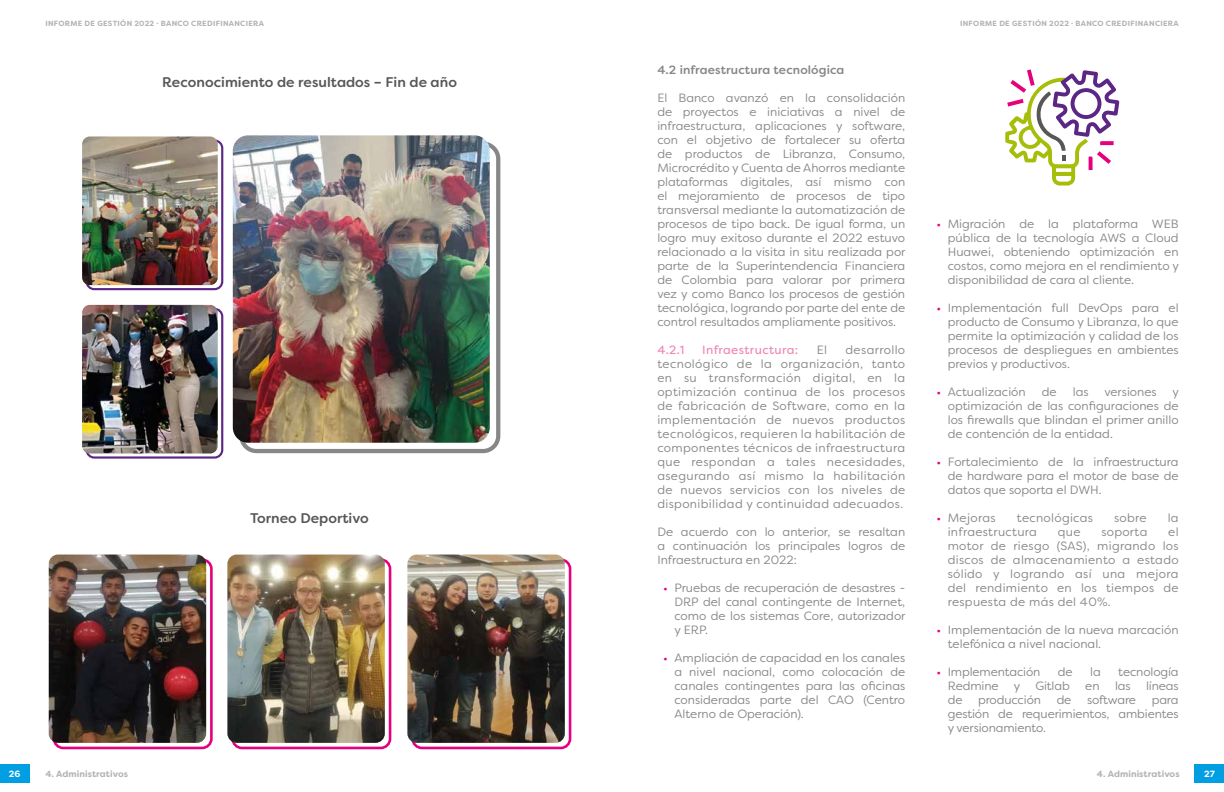
<style>
.page{position:relative;width:1224px;height:792px;background:#fff}
.page>*{position:absolute;margin:0;border:0;box-sizing:border-box;transform-origin:0 0}
.t1{font:500 14px "Filson Soft";color:#575756}
.t2{font:12px/14px "Filson Soft";color:#878787;text-align:justify}
.t3{font:12px "Filson Soft";letter-spacing:.025em;color:#878787}
.t4{font:500 12px "Filson Soft";letter-spacing:.01em;color:#878787}
.t5{font:12px "Filson Soft";letter-spacing:.03em;color:#f088b6}
.t6{font:12px "Filson Soft";letter-spacing:-.02em;color:#878787}
.t7{font:700 9px "Filson Soft";letter-spacing:.01em;color:#b3b2b2}
.t8{font:700 9px "Filson Soft";color:#fff}
.t9{font:700 7.5px "Filson Soft";letter-spacing:.04em;color:#b3b2b2}
.s1{color:#e6007d}
</style>
<div class="page">
<div style="left:1195px;top:764px;width:29px;height:19px;background:#009fe3"></div>
<div style="left:0;top:764px;width:29px;height:19px;background:#009fe3"></div>
<div style="left:239px;top:142px;width:261px;height:311px;border:4px solid #878787;border-radius:15px"></div>
<img style="left:233px;top:135px;width:257px;height:308px">
<div style="left:86px;top:139px;width:137px;height:151px;border:2px solid #5c2684;border-radius:8px"></div>
<img style="left:82px;top:137px;width:136px;height:148px">
<div style="left:86px;top:308px;width:137px;height:151px;border:2px solid #5c2684;border-radius:8px"></div>
<img style="left:82px;top:305px;width:136px;height:149px">
<div style="left:53px;top:558px;width:160px;height:191px;border:3px solid #e6007d;border-radius:9px"></div>
<img style="left:49px;top:555px;width:157px;height:188px">
<div style="left:231px;top:558px;width:160px;height:191px;border:3px solid #e6007d;border-radius:9px"></div>
<img style="left:227px;top:555px;width:158px;height:188px">
<div style="left:411px;top:558px;width:160px;height:191px;border:3px solid #e6007d;border-radius:9px"></div>
<img style="left:407px;top:555px;width:158px;height:188px">
<svg style="left:1005px;top:69px;width:114px;height:117px"></svg>
<p class="t9" style="left:45px;top:19px;width:220px">INFORME DE GESTIÓN 2022 · BANCO CREDIFINANCIERA</p>
<p class="t9" style="left:960px;top:19px;width:220px">INFORME DE GESTIÓN 2022 · BANCO CREDIFINANCIERA</p>
<p class="t1" style="left:162px;top:73px;width:296px">Reconocimiento de resultados – Fin de año</p>
<p class="t1" style="left:250px;top:509px;width:120px">Torneo Deportivo</p>
<p class="t4" style="left:657px;top:62px;width:188px">4.2 infraestructura tecnológica</p>
<p class="t2" style="left:657px;top:90px;width:250px">El Banco avanzó en la consolidación de proyectos e iniciativas a nivel de infraestructura, aplicaciones y software, con el objetivo de fortalecer su oferta de productos de Libranza, Consumo, Microcrédito y Cuenta de Ahorros mediante plataformas digitales, así mismo con el mejoramiento de procesos de tipo transversal mediante la automatización de procesos de tipo back. De igual forma, un logro muy exitoso durante el 2022 estuvo relacionado a la visita in situ realizada por parte de la Superintendencia Financiera de Colombia para valorar por primera vez y como Banco los procesos de gestión tecnológica, logrando por parte del ente de control resultados ampliamente positivos.</p>
<p class="t5" style="left:657px;top:342px;width:28px">4.2.1</p>
<p class="t5" style="left:702px;top:342px;width:98px">Infraestructura:</p>
<p class="t2" style="left:817px;top:342px;width:12px">El</p>
<p class="t2" style="left:657px;top:342px;width:249px;text-indent:188px">desarrollo tecnológico de la organización, tanto en su transformación digital, en la optimización continua de los procesos de fabricación de Software, como en la implementación de nuevos productos tecnológicos, requieren la habilitación de componentes técnicos de infraestructura que respondan a tales necesidades, asegurando así mismo la habilitación de nuevos servicios con los niveles de disponibilidad y continuidad adecuados.</p>
<p class="t2" style="left:657px;top:524px;width:249px">De acuerdo con lo anterior, se resaltan a continuación los principales logros de Infraestructura en 2022:</p>
<p class="t2" style="left:674px;top:580px;width:233px;text-indent:-11px"><span class="s1">•</span> Pruebas de recuperación de desastres - DRP del canal contingente de Internet, como de los sistemas Core, autorizador y ERP.</p>
<p class="t2" style="left:674px;top:650px;width:232px;text-indent:-11px"><span class="s1">•</span> Ampliación de capacidad en los canales a nivel nacional, como colocación de canales contingentes para las oficinas consideradas parte del CAO (Centro Alterno de Operación).</p>
<p class="t2" style="left:948px;top:216px;width:233px;text-indent:-11px"><span class="s1">•</span> Migración de la plataforma WEB pública de la tecnología AWS a Cloud Huawei, obteniendo optimización en costos, como mejora en el rendimiento y disponibilidad de cara al cliente.</p>
<p class="t2" style="left:948px;top:300px;width:232px;text-indent:-11px"><span class="s1">•</span> Implementación full DevOps para el producto de Consumo y Libranza, lo que permite la optimización y calidad de los procesos de despliegues en ambientes previos y productivos.</p>
<p class="t2" style="left:936px;top:384px;width:91px"><span class="s1">•</span> Actualización</p>
<p class="t2" style="left:1042px;top:384px;width:16px">de</p>
<p class="t2" style="left:1073px;top:384px;width:17px">las</p>
<p class="t2" style="left:1104px;top:384px;width:54px">versiones</p>
<p class="t2" style="left:948px;top:384px;width:233px;text-indent:225px">y optimización de las configuraciones de los firewalls que blindan el primer anillo de contención de la entidad.</p>
<p class="t2" style="left:948px;top:454px;width:232px;text-indent:-11px"><span class="s1">•</span> Fortalecimiento de la infraestructura de hardware para el motor de base de datos que soporta el DWH.</p>
<p class="t3" style="left:936px;top:510px;width:61px"><span class="s1">•</span> Mejoras</p>
<p class="t3" style="left:1017px;top:510px;width:78px">tecnológicas</p>
<p class="t2" style="left:1114px;top:510px;width:34px">sobre</p>
<p class="t2" style="left:1168px;top:510px;width:12px">la</p>
<p class="t3" style="left:948px;top:524px;width:91px">infraestructura</p>
<p class="t2" style="left:1058px;top:524px;width:24px">que</p>
<p class="t3" style="left:1101px;top:524px;width:48px">soporta</p>
<p class="t2" style="left:948px;top:524px;width:232px;text-indent:221px">el motor de riesgo (SAS), migrando los discos de almacenamiento a estado sólido y logrando así una mejora del rendimiento en los tiempos de respuesta de más del 40%.</p>
<p class="t2" style="left:948px;top:622px;width:232px;text-indent:-11px"><span class="s1">•</span> Implementación de la nueva marcación telefónica a nivel nacional.</p>
<p class="t2" style="left:936px;top:664px;width:106px"><span class="s1">•</span> Implementación</p>
<p class="t2" style="left:1058px;top:664px;width:16px">de</p>
<p class="t2" style="left:1090px;top:664px;width:12px">la</p>
<p class="t2" style="left:1118px;top:664px;width:62px">tecnología</p>
<p class="t2" style="left:948px;top:678px;width:52px">Redmine</p>
<p class="t2" style="left:1014px;top:678px;width:8px">y</p>
<p class="t2" style="left:1035px;top:678px;width:36px">Gitlab</p>
<p class="t2" style="left:1085px;top:678px;width:16px">en</p>
<p class="t2" style="left:1115px;top:678px;width:17px">las</p>
<p class="t2" style="left:1146px;top:678px;width:34px">líneas</p>
<p class="t2" style="left:948px;top:692px;width:16px">de</p>
<p class="t2" style="left:978px;top:692px;width:64px">producción</p>
<p class="t2" style="left:1057px;top:692px;width:16px">de</p>
<p class="t6" style="left:1087px;top:692px;width:51px">software</p>
<p class="t2" style="left:948px;top:692px;width:232px;text-indent:204px">para gestión de requerimientos, ambientes y versionamiento.</p>
<p class="t8" style="left:9px;top:768px;width:13px">26</p>
<p class="t7" style="left:45px;top:768px;width:84px">4. Administrativos</p>
<p class="t7" style="left:1097px;top:768px;width:84px">4. Administrativos</p>
<p class="t8" style="left:1204px;top:768px;width:12px">27</p>
</div>
